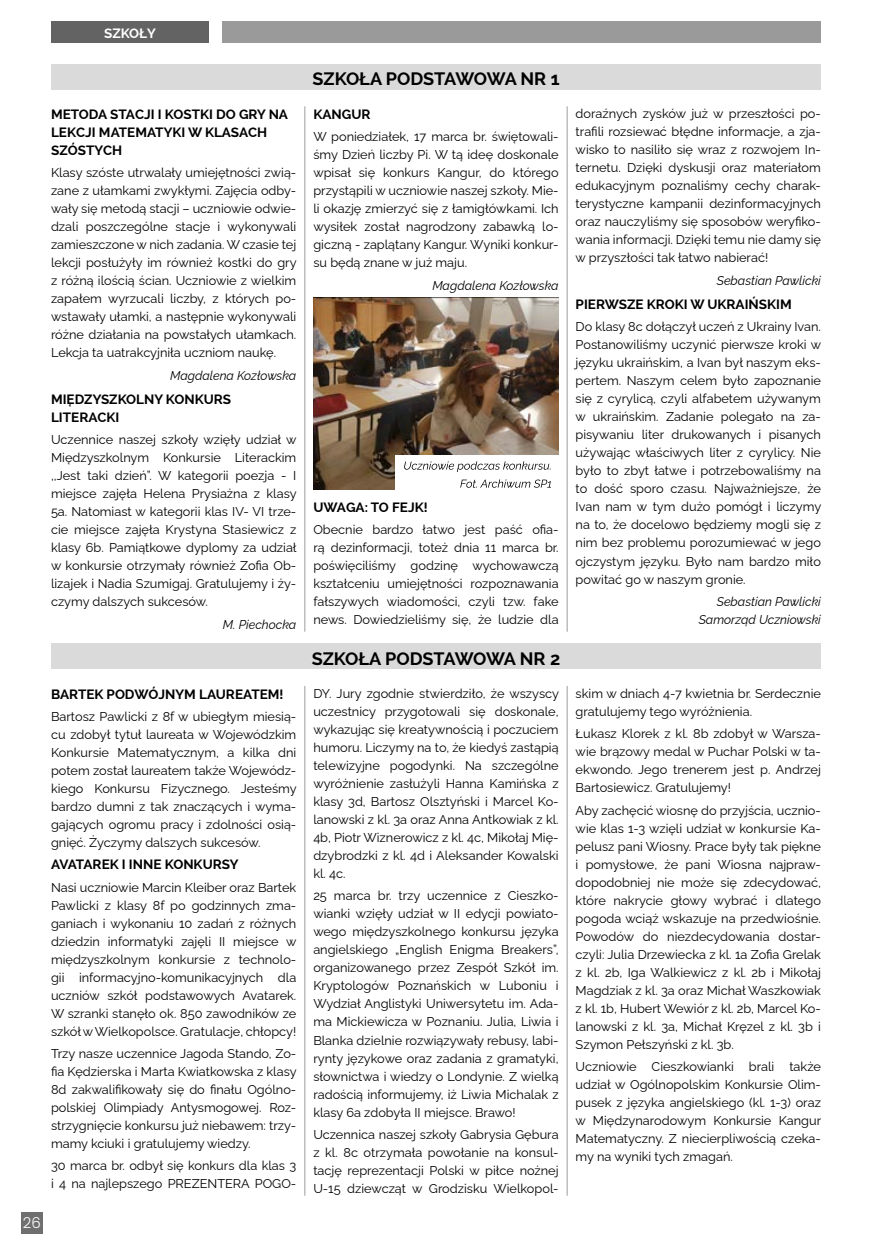
<style>
.page{position:relative;width:872px;height:1255px;background:#fff}
.page>*{position:absolute;margin:0;border:0;box-sizing:border-box;transform-origin:0 0}
.t1{font:700 18px "Raleway";letter-spacing:-.005em;color:#000}
.t2{font:300 15px "Poppins";color:#fff}
.t3{font:700 13.5px/18px "Raleway";color:#000}
.t4{font:700 13.5px "Raleway";color:#fff}
.t5{font:12.75px/18px "Raleway";color:#000;text-align:justify}
.t6{font:italic 12.75px/18px "Raleway";color:#000;text-align:right}
</style>
<div class="page">
<div style="left:21px;top:1212px;width:22px;height:21px;background:#706f6f"></div>
<div style="left:51px;top:21px;width:157px;height:21px;background:#646363"></div>
<div style="left:222px;top:21px;width:599px;height:21px;background:#9a9a9a"></div>
<div style="left:51px;top:64px;width:770px;height:25px;background:#dadada"></div>
<div style="left:51px;top:643px;width:770px;height:26px;background:#dadada"></div>
<hr style="left:304px;top:106px;width:1px;height:525px;background:#9d9d9c">
<hr style="left:567px;top:106px;width:1px;height:525px;background:#9d9d9c">
<img style="left:313px;top:297px;width:245px;height:192px">
<hr style="left:304px;top:686px;width:1px;height:509px;background:#9d9d9c">
<hr style="left:567px;top:686px;width:1px;height:509px;background:#9d9d9c">
<div style="left:395px;top:455px;width:164px;height:38px;background:#fff"></div>
<svg style="left:460px;top:479px;width:91px;height:8px"></svg>
<svg style="left:404px;top:461px;width:146px;height:11px"></svg>
<p class="t4" style="left:104px;top:26px;width:53px">SZKOŁY</p>
<p class="t3" style="left:51px;top:105px;width:238px">METODA STACJI I KOSTKI DO GRY NA<br>LEKCJI MATEMATYKI W KLASACH<br>SZÓSTYCH</p>
<p class="t5" style="left:51px;top:162px;width:247px">Klasy szóste utrwalały umiejętności zwią&shy;zane z ułamkami zwykłymi. Zajęcia odby&shy;wały się metodą stacji – uczniowie odwie&shy;dzali poszczególne stacje i wykonywali zamieszczone w nich zadania. W czasie tej lekcji posłużyły im również kostki do gry z różną ilością ścian. Uczniowie z wielkim zapałem wyrzucali liczby, z których po&shy;wstawały ułamki, a następnie wykonywali różne działania na powstałych ułamkach.<br>Lekcja ta uatrakcyjniła uczniom naukę.</p>
<p class="t6" style="left:170px;top:365px;width:128px">Magdalena Kozłowska</p>
<p class="t3" style="left:51px;top:390px;width:182px">MIĘDZYSZKOLNY KONKURS<br>LITERACKI</p>
<p class="t5" style="left:51px;top:429px;width:247px">Uczennice naszej szkoły wzięły udział w Międzyszkolnym Konkursie Literackim ,,Jest taki dzień”. W kategorii poezja - I miejsce zajęła Helena Prysiażna z klasy 5a. Natomiast w kategorii klas IV- VI trze&shy;cie miejsce zajęła Krystyna Stasiewicz z klasy 6b. Pamiątkowe dyplomy za udział w konkursie otrzymały również Zofia Ob&shy;lizajek i Nadia Szumigaj. Gratulujemy i ży&shy;czymy dalszych sukcesów.</p>
<p class="t6" style="left:223px;top:613px;width:75px">M. Piechocka</p>
<p class="t2" style="left:23px;top:1214px;width:20px">26</p>
<p class="t3" style="left:51px;top:685px;width:234px">BARTEK PODWÓJNYM LAUREATEM!</p>
<p class="t5" style="left:51px;top:706px;width:247px">Bartosz Pawlicki z 8f w ubiegłym miesią&shy;cu zdobył tytuł laureata w Wojewódzkim Konkursie Matematycznym, a kilka dni potem został laureatem także Wojewódz&shy;kiego Konkursu Fizycznego. Jesteśmy bardzo dumni z tak znaczących i wyma&shy;gających ogromu pracy i zdolności osią&shy;gnięć. Życzymy dalszych sukcesów.</p>
<p class="t3" style="left:51px;top:855px;width:189px">AVATAREK I INNE KONKURSY</p>
<p class="t5" style="left:51px;top:876px;width:247px">Nasi uczniowie Marcin Kleiber oraz Bartek Pawlicki z klasy 8f po godzinnych zma&shy;ganiach i wykonaniu 10 zadań z różnych dziedzin informatyki zajęli II miejsce w międzyszkolnym konkursie z technolo&shy;gii informacyjno-komunikacyjnych dla uczniów szkół podstawowych Avatarek.<br>W szranki stanęło ok. 850 zawodników ze szkół w Wielkopolsce. Gratulacje, chłopcy!</p>
<p class="t5" style="left:51px;top:1042px;width:247px">Trzy nasze uczennice Jagoda Stando, Zo&shy;fia Kędzierska i Marta Kwiatkowska z klasy 8d zakwalifikowały się do finału Ogólno&shy;polskiej Olimpiady Antysmogowej. Roz&shy;strzygnięcie konkursu już niebawem: trzy&shy;mamy kciuki i gratulujemy wiedzy.</p>
<p class="t5" style="left:51px;top:1155px;width:247px">30 marca br. odbył się konkurs dla klas 3 i 4 na najlepszego PREZENTERA POGO-</p>
<h1 class="t1" style="left:312px;top:68px;width:249px">SZKOŁA PODSTAWOWA NR 1</h1>
<p class="t3" style="left:313px;top:105px;width:59px">KANGUR</p>
<p class="t5" style="left:313px;top:126px;width:247px">W poniedziałek, 17 marca br. świętowali&shy;śmy Dzień liczby Pi. W tą ideę doskonale wpisał się konkurs Kangur, do którego przystąpili w uczniowie naszej szkoły. Mie&shy;li okazję zmierzyć się z łamigłówkami. Ich wysiłek został nagrodzony zabawką lo&shy;giczną - zaplątany Kangur. Wyniki konkur&shy;su będą znane w już maju.</p>
<p class="t6" style="left:432px;top:275px;width:128px">Magdalena Kozłowska</p>
<p class="t3" style="left:313px;top:498px;width:116px">UWAGA: TO FEJK!</p>
<p class="t5" style="left:313px;top:519px;width:247px">Obecnie bardzo łatwo jest paść ofia&shy;rą dezinformacji, toteż dnia 11 marca br. poświęciliśmy godzinę wychowawczą kształceniu umiejętności rozpoznawania fałszywych wiadomości, czyli tzw. fake news. Dowiedzieliśmy się, że ludzie dla</p>
<h1 class="t1" style="left:312px;top:648px;width:250px">SZKOŁA PODSTAWOWA NR 2</h1>
<p class="t5" style="left:313px;top:683px;width:247px">DY. Jury zgodnie stwierdziło, że wszyscy uczestnicy przygotowali się doskonale, wykazując się kreatywnością i poczuciem humoru. Liczymy na to, że kiedyś zastąpią telewizyjne pogodynki. Na szczególne wyróżnienie zasłużyli Hanna Kamińska z klasy 3d, Bartosz Olsztyński i Marcel Ko&shy;lanowski z kl. 3a oraz Anna Antkowiak z kl.<br>4b, Piotr Wiznerowicz z kl. 4c, Mikołaj Mię&shy;dzybrodzki z kl. 4d i Aleksander Kowalski kl. 4c.</p>
<p class="t5" style="left:313px;top:885px;width:247px">25 marca br. trzy uczennice z Cieszko&shy;wianki wzięły udział w II edycji powiato&shy;wego międzyszkolnego konkursu języka angielskiego „English Enigma Breakers”, organizowanego przez Zespół Szkół im.<br>Kryptologów Poznańskich w Luboniu i Wydział Anglistyki Uniwersytetu im. Ada&shy;ma Mickiewicza w Poznaniu. Julia, Liwia i Blanka dzielnie rozwiązywały rebusy, labi&shy;rynty językowe oraz zadania z gramatyki, słownictwa i wiedzy o Londynie. Z wielką radością informujemy, iż Liwia Michalak z klasy 6a zdobyła II miejsce. Brawo!</p>
<p class="t5" style="left:313px;top:1123px;width:247px">Uczennica naszej szkoły Gabrysia Gębura z kl. 8c otrzymała powołanie na konsul&shy;tację reprezentacji Polski w piłce nożnej U-15 dziewcząt w Grodzisku Wielkopol-</p>
<p class="t5" style="left:575px;top:103px;width:247px">doraźnych zysków już w przeszłości po&shy;trafili rozsiewać błędne informacje, a zja&shy;wisko to nasiliło się wraz z rozwojem In&shy;ternetu. Dzięki dyskusji oraz materiałom edukacyjnym poznaliśmy cechy charak&shy;terystyczne kampanii dezinformacyjnych oraz nauczyliśmy się sposobów weryfiko&shy;wania informacji. Dzięki temu nie damy się w przyszłości tak łatwo nabierać!</p>
<p class="t6" style="left:717px;top:270px;width:106px">Sebastian Pawlicki</p>
<p class="t3" style="left:575px;top:295px;width:217px">PIERWSZE KROKI W UKRAIŃSKIM</p>
<p class="t5" style="left:575px;top:316px;width:247px">Do klasy 8c dołączył uczeń z Ukrainy Ivan.<br>Postanowiliśmy uczynić pierwsze kroki w języku ukraińskim, a Ivan był naszym eks&shy;pertem. Naszym celem było zapoznanie się z cyrylicą, czyli alfabetem używanym w ukraińskim. Zadanie polegało na za&shy;pisywaniu liter drukowanych i pisanych używając właściwych liter z cyrylicy. Nie było to zbyt łatwe i potrzebowaliśmy na to dość sporo czasu. Najważniejsze, że Ivan nam w tym dużo pomógł i liczymy na to, że docelowo będziemy mogli się z nim bez problemu porozumiewać w jego ojczystym języku. Było nam bardzo miło powitać go w naszym gronie.</p>
<p class="t6" style="left:698px;top:591px;width:124px">Sebastian Pawlicki<br>Samorząd Uczniowski</p>
<p class="t5" style="left:575px;top:683px;width:247px">skim w dniach 4-7 kwietnia br. Serdecznie gratulujemy tego wyróżnienia.</p>
<p class="t5" style="left:575px;top:723px;width:247px">Łukasz Klorek z kl. 8b zdobył w Warsza&shy;wie brązowy medal w Puchar Polski w ta&shy;ekwondo. Jego trenerem jest p. Andrzej Bartosiewicz. Gratulujemy!</p>
<p class="t5" style="left:575px;top:799px;width:247px">Aby zachęcić wiosnę do przyjścia, ucznio&shy;wie klas 1-3 wzięli udział w konkursie Ka&shy;pelusz pani Wiosny. Prace były tak piękne i pomysłowe, że pani Wiosna najpraw&shy;dopodobniej nie może się zdecydować, które nakrycie głowy wybrać i dlatego pogoda wciąż wskazuje na przedwiośnie.<br>Powodów do niezdecydowania dostar&shy;czyli: Julia Drzewiecka z kl. 1a Zofia Grelak z kl. 2b, Iga Walkiewicz z kl. 2b i Mikołaj Magdziak z kl. 3a oraz Michał Waszkowiak z kl. 1b, Hubert Wewiór z kl. 2b, Marcel Ko&shy;lanowski z kl. 3a, Michał Kręzel z kl. 3b i Szymon Pełszyński z kl. 3b.</p>
<p class="t5" style="left:575px;top:1056px;width:247px">Uczniowie Cieszkowianki brali także udział w Ogólnopolskim Konkursie Olim&shy;pusek z języka angielskiego (kl. 1-3) oraz w Międzynarodowym Konkursie Kangur Matematyczny. Z niecierpliwością czeka&shy;my na wyniki tych zmagań.</p>
</div>
